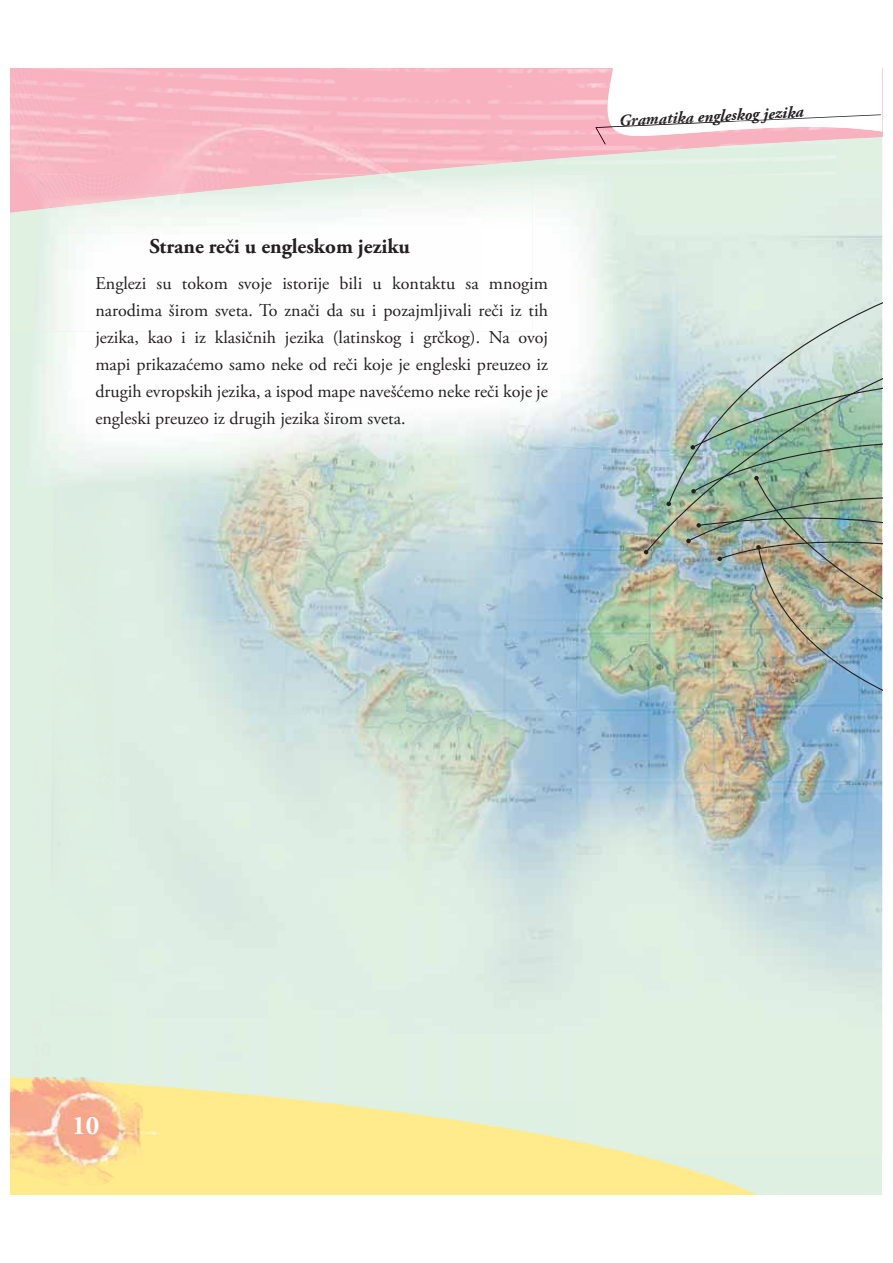
<style>
.page{position:relative;width:893px;height:1263px;background:#fff}
.page>*{position:absolute;margin:0;border:0;box-sizing:border-box;transform-origin:0 0}
.t1{font:700 27px "Minion Pro";color:#fff}
.t2{font:700 21px "Adobe Garamond Pro";color:#231f20}
.t3{font:18px/27px "Adobe Garamond Pro";color:#231f20;text-align:justify}
.t4{font:italic 700 16.5px "Adobe Garamond Pro";color:#231f20}
</style>
<div class="page">
<svg style="left:10px;top:1155px;width:783px;height:40px;fill:#ffeb8c"></svg>
<img style="left:10px;top:1165px;width:132px;height:21px">
<img style="left:10px;top:1103px;width:150px;height:62px">
<img style="left:831px;top:153px;width:51px;height:1002px">
<img style="left:575px;top:175px;width:256px;height:980px">
<img style="left:113px;top:490px;width:462px;height:613px">
<img style="left:142px;top:1085px;width:494px;height:70px">
<img style="left:10px;top:1077px;width:132px;height:16px">
<img style="left:25px;top:175px;width:600px;height:315px">
<img style="left:33px;top:175px;width:499px;height:157px">
<img style="left:40px;top:186px;width:213px;height:23px">
<div style="left:667px;top:238px;width:215px;height:59px;background:#ddede4"></div>
<svg style="left:644px;top:297px;width:238px;height:257px"></svg>
<svg style="left:644px;top:550px;width:4px;height:4px"></svg>
<img style="left:686px;top:362px;width:196px;height:389px">
<svg style="left:590px;top:68px;width:293px;height:85px"></svg>
<p class="t2" style="left:149px;top:238px;width:262px">Strane reči u engleskom jeziku</p>
<p class="t3" style="left:95px;top:271px;width:454px">Englezi su tokom svoje istorije bili u kontaktu sa mnogim narodima širom sveta. To znači da su i pozajmljivali reči iz tih jezika, kao i iz klasičnih jezika (latinskog i grčkog). Na ovoj mapi prikazaćemo samo neke od reči koje je engleski preuzeo iz drugih evropskih jezika, a ispod mape navešćemo neke reči koje je engleski preuzeo iz drugih jezika širom sveta.</p>
<p class="t4" style="left:618px;top:114px;width:186px;rotate:-3deg">Gramatika englesko ezika</p>
<h1 class="t1" style="left:72px;top:1109px;width:29px">10</h1>
</div>
